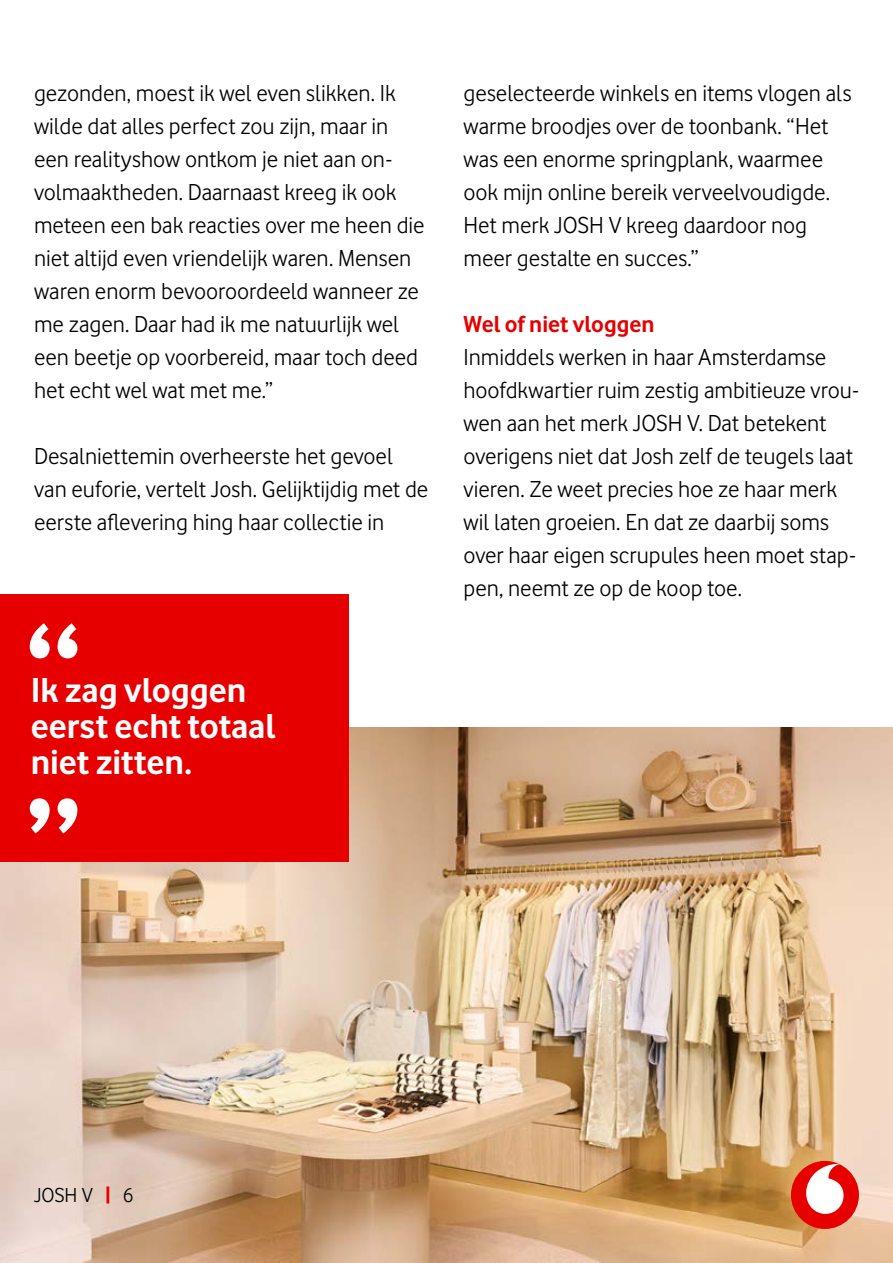
<style>
.page{position:relative;width:893px;height:1263px;background:#fff}
.page>*{position:absolute;margin:0;border:0;box-sizing:border-box;transform-origin:0 0}
.t1{font:700 36px/36px "Vodafone";letter-spacing:-.005em;color:#fff}
.t2{font:24px/33px "Vodafone";color:#000}
.t3{font:700 24px "Vodafone";color:#e60000}
.t4{font:21px "Vodafone";color:#000}
.s1{font-weight:800;color:#e60000}
</style>
<div class="page">
<img style="left:0;top:727px;width:892px;height:536px">
<div style="left:0;top:594px;width:349px;height:268px;background:#e60000"></div>
<svg style="left:30px;top:798px;width:47px;height:35px"></svg>
<svg style="left:30px;top:623px;width:47px;height:35px"></svg>
<div style="left:791px;top:1161px;width:68px;height:68px;background:#e60000;border-radius:50%"></div>
<svg style="left:806px;top:1164px;width:38px;height:50px"></svg>
<p class="t2" style="left:34px;top:76px;width:392px">gezonden, moest ik wel even slikken. Ik wilde dat alles perfect zou zijn, maar in een realityshow ontkom je niet aan on&shy;volmaaktheden. Daarnaast kreeg ik ook meteen een bak reacties over me heen die niet altijd even vriendelijk waren. Mensen waren enorm bevooroordeeld wanneer ze me zagen. Daar had ik me natuurlijk wel een beetje op voorbereid, maar toch deed het echt wel wat met me.”</p>
<p class="t2" style="left:34px;top:439px;width:396px">Desalniettemin overheerste het gevoel van euforie, vertelt Josh. Gelijktijdig met de eerste aflevering hing haar collectie in</p>
<h1 class="t1" style="left:31px;top:672px;width:247px">Ik zag vloggen eerst echt totaal niet zitten.</h1>
<p class="t2" style="left:463px;top:76px;width:390px">geselecteerde winkels en items vlogen als warme broodjes over de toonbank. “Het was een enorme springplank, waarmee ook mijn online bereik verveelvoudigde.<br>Het merk JOSH V kreeg daardoor nog meer gestalte en succes.”</p>
<p class="t3" style="left:463px;top:310px;width:193px">Wel of niet vloggen</p>
<p class="t2" style="left:463px;top:340px;width:397px">Inmiddels werken in haar Amsterdamse hoofdkwartier ruim zestig ambitieuze vrou&shy;wen aan het merk JOSH V. Dat betekent overigens niet dat Josh zelf de teugels laat vieren. Ze weet precies hoe ze haar merk wil laten groeien. En dat ze daarbij soms over haar eigen scrupules heen moet stap&shy;pen, neemt ze op de koop toe.</p>
<p class="t4" style="left:34px;top:1182px;width:101px">JOSH V <span class="s1">|</span> 6</p>
</div>
